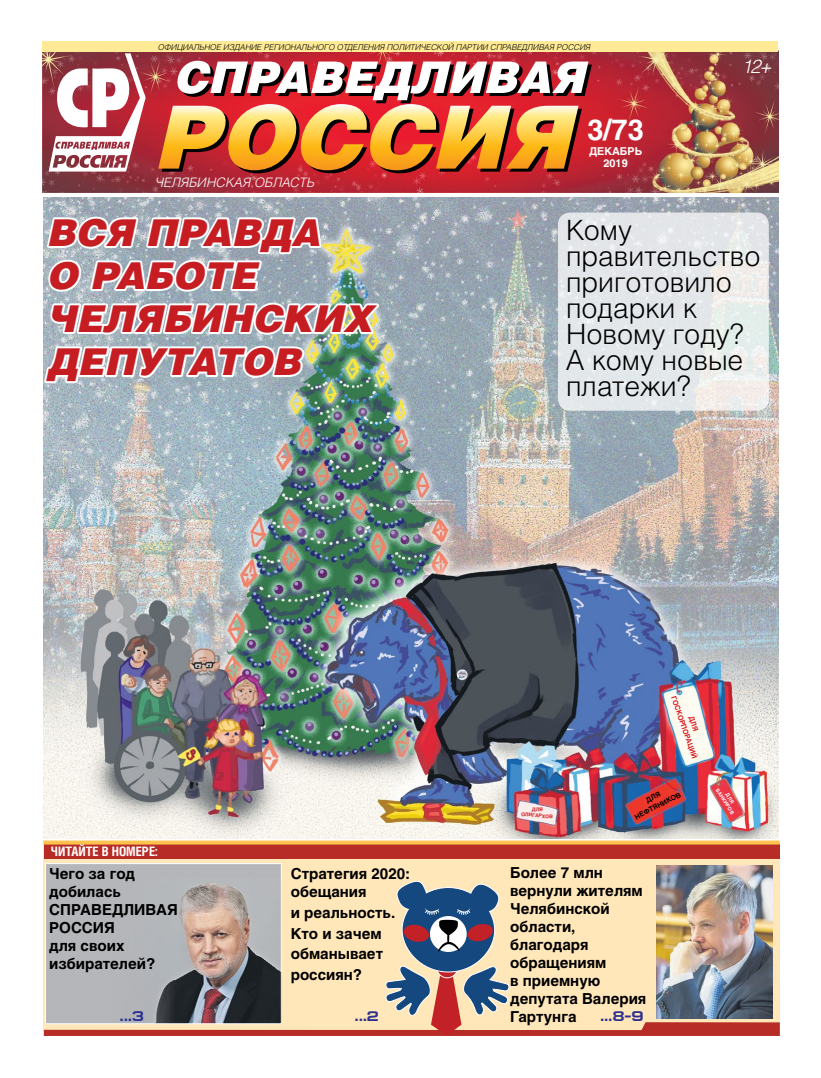
<style>
.page{position:relative;width:821px;height:1078px;background:#fff}
.page>*{position:absolute;margin:0;border:0;box-sizing:border-box;transform-origin:0 0}
.t1{font:italic 37px/43px "Helios Black C";color:#c61d23}
.t2{font:700 28.7px "Helios";color:#fff}
.t3{font:28px/26px "Helios Light C";color:#000}
.t4{font:italic 19px "Helios Light C";color:#fff}
.t5{font:700 15px/18px "Helios C";color:#000}
.t6{font:700 14px "Europe Extended C";color:#2e3092}
.t7{font:italic 13px "Helios Light C";color:#fff}
.t8{font:700 13px "Helios Cond C";color:#fff}
.t9{font:700 10.7px/11.9px "Helios";color:#fff;text-align:center}
.t10{font:italic 8px "Helios Light C";color:#000}
.t11{font:700 7px/10px "Helios C";color:#d71920;text-align:center}
.t12{font:700 7px/10px "Helios C";color:#000;text-align:center}
.t13{font:700 5px/6px "Helios C";color:#d71920;text-align:center}
.t14{font:700 5px/6px "Helios C";color:#fff;text-align:center}
</style>
<div class="page">
<img style="left:43px;top:197px;width:735px;height:641px">
<div style="left:558px;top:212px;width:210px;height:198px;background:linear-gradient(to right,#e1e5ea,#ebeceb);border-radius:12px"></div>
<div style="left:43px;top:842px;width:736px;height:193px;background:#ffe7b9"></div>
<div style="left:44px;top:844px;width:735px;height:14px;background:#b72c26"></div>
<svg style="left:44px;top:840px;width:735px;height:4px;background:#fecb66"></svg>
<div style="left:45px;top:863px;width:236px;height:160px;background:#b5b6ba"></div>
<img style="left:179px;top:883px;width:83px;height:74px">
<div style="left:45px;top:862px;width:237px;height:161px;border:1px solid #fff"></div>
<svg style="left:44px;top:957px;width:735px;height:79px"></svg>
<img style="left:657px;top:865px;width:115px;height:153px">
<img style="left:42px;top:52px;width:736px;height:140px">
<div style="left:42px;top:41px;width:736px;height:11px;background:#ffeb95"></div>
<svg style="left:158px;top:61px;width:435px;height:112px"></svg>
<svg style="left:49px;top:53px;width:97px;height:118px"></svg>
<svg style="left:44px;top:213px;width:280px;height:81px"></svg>
<img style="left:43px;top:300px;width:343px;height:85px">
<svg style="left:385px;top:880px;width:125px;height:155px"></svg>
<p class="t10" style="left:158px;top:42px;width:434px">ОФИЦИАЛЬНОЕ ИЗДАНИЕ РЕГИОНАЛЬНОГО ОТДЕЛЕНИЯ ПОЛИТИЧЕСКОЙ ПАРТИИ СПРАВЕДЛИВАЯ РОССИЯ</p>
<h2 class="t2" style="left:587px;top:113px;width:58px">3/73</h2>
<p class="t7" style="left:155px;top:174px;width:162px">ЧЕЛЯБИНСКАЯ ОБЛАСТЬ</p>
<p class="t9" style="left:589px;top:146px;width:55px">ДЕКАБРЬ<br>2019</p>
<p class="t4" style="left:742px;top:54px;width:32px">12+</p>
<h1 class="t1" style="left:48px;top:209px;width:327px">ВСЯ ПРАВДА<br>О РАБОТЕ<br>ЧЕЛЯБИНСКИХ<br>ДЕПУТАТОВ</h1>
<h3 class="t3" style="left:566px;top:216px;width:196px">Кому правительство приготовило подарки к<br>Новому году?<br>А кому новые платежи?</h3>
<p class="t8" style="left:51px;top:843px;width:108px">ЧИТАЙТЕ В НОМЕРЕ:</p>
<p class="t5" style="left:49px;top:864px;width:130px">Чего за год добилась<br>СПРАВЕДЛИВАЯ<br>РОССИЯ<br>для своих избирателей?</p>
<p class="t6" style="left:120px;top:1008px;width:26px">...3</p>
<p class="t5" style="left:291px;top:864px;width:121px">Стратегия 2020: обещания</p>
<p class="t5" style="left:291px;top:901px;width:106px;line-height:20.8px">и реальность.<br>Кто и зачем обманывает россиян?</p>
<p class="t6" style="left:354px;top:1008px;width:26px">...2</p>
<p class="t13" style="left:522px;top:804px;width:33px;rotate:5deg">ДЛЯ<br>ОЛИГАРХОВ</p>
<p class="t11" style="left:687px;top:691px;width:67px;rotate:71deg">ДЛЯ<br>ГОСКОРПОРАЦИЙ</p>
<p class="t12" style="left:628px;top:803px;width:52px;rotate:-27deg">ДЛЯ<br>НЕФТЯНИКОВ</p>
<p class="t14" style="left:724px;top:784px;width:31px;rotate:57deg">ДЛЯ<br>БАНКИРОВ</p>
<p class="t5" style="left:510px;top:863px;width:138px">Более 7 млн вернули жителям<br>Челябинской области, благодаря обращениям<br>в приемную депутата Валерия<br>Гартунга</p>
<p class="t6" style="left:600px;top:1008px;width:45px">...8-9</p>
</div>
